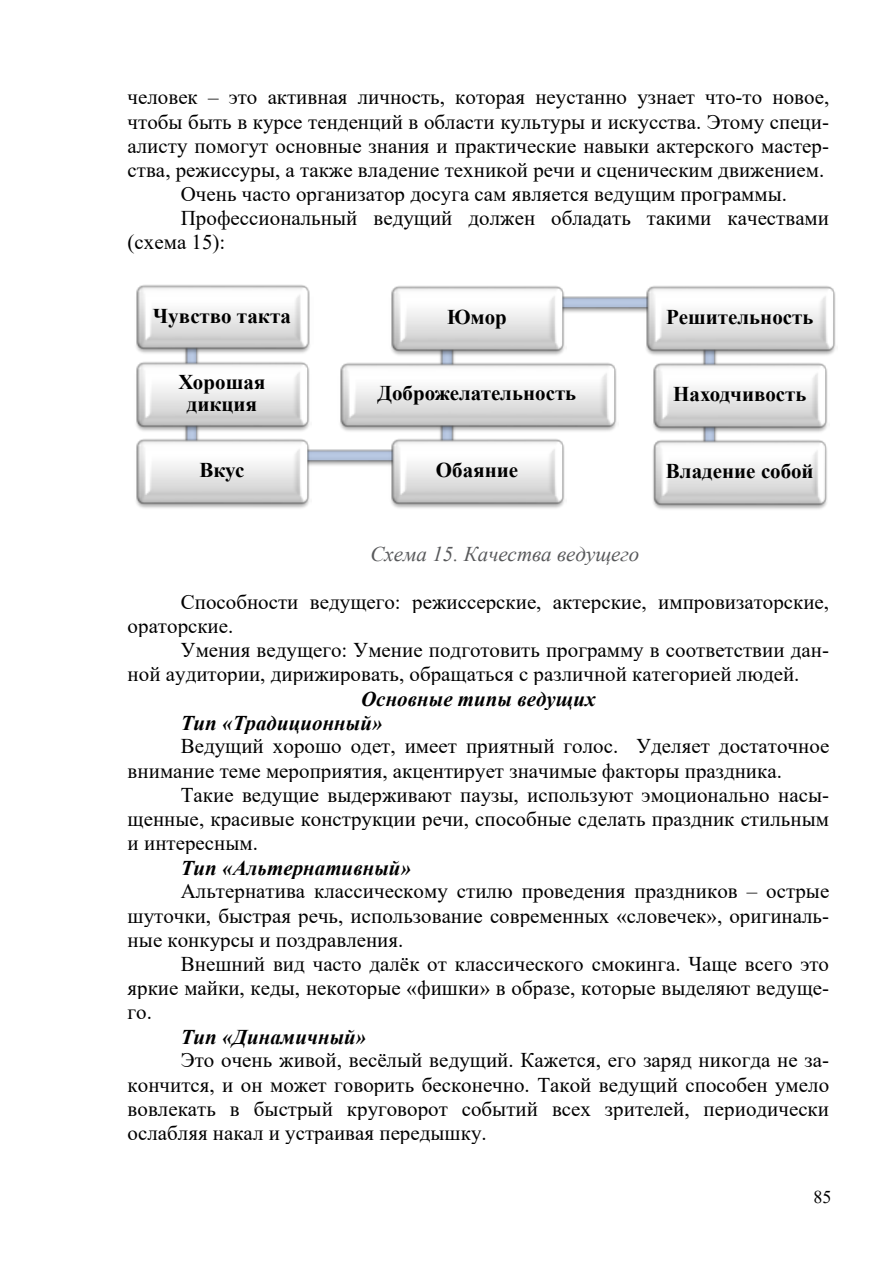
<style>
.page{position:relative;width:893px;height:1263px;background:#fff}
.page>*{position:absolute;margin:0;border:0;box-sizing:border-box;transform-origin:0 0}
.t1{font:21px/24.2px "Times New Roman";color:#000;text-align:justify}
.t2{font:700 21px/21.8px "Times New Roman";color:#000;text-align:center}
.t3{font:italic 700 21px/24.2px "Times New Roman";color:#000}
.t4{font:italic 21px "Times New Roman";color:#58595b}
.t5{font:18px "Times New Roman";color:#000}
</style>
<div class="page">
<img style="left:184px;top:355px;width:15px;height:5px">
<img style="left:136px;top:284px;width:174px;height:71px">
<img style="left:184px;top:435px;width:15px;height:3px">
<img style="left:136px;top:360px;width:174px;height:75px">
<img style="left:136px;top:438px;width:176px;height:70px">
<img style="left:439px;top:432px;width:16px;height:6px">
<img style="left:387px;top:438px;width:178px;height:70px">
<img style="left:439px;top:356px;width:16px;height:6px">
<img style="left:340px;top:362px;width:277px;height:70px">
<img style="left:391px;top:286px;width:176px;height:70px">
<img style="left:702px;top:356px;width:15px;height:6px">
<img style="left:642px;top:286px;width:194px;height:70px">
<img style="left:702px;top:433px;width:15px;height:6px">
<img style="left:653px;top:362px;width:175px;height:71px">
<img style="left:653px;top:439px;width:174px;height:70px">
<p class="t1" style="left:128px;top:85px;width:703px">человек – это активная личность, которая неустанно узнает что-то новое,</p>
<p class="t1" style="left:128px;top:109px;width:703px">чтобы быть в курсе тенденций в области культуры и искусства. Этому специ-</p>
<p class="t1" style="left:128px;top:133px;width:703px">алисту помогут основные знания и практические навыки актерского мастер-</p>
<p class="t1" style="left:128px;top:157px;width:698px">ства, режиссуры, а также владение техникой речи и сценическим движением.</p>
<p class="t1" style="left:181px;top:181px;width:608px">Очень часто организатор досуга сам является ведущим программы.</p>
<p class="t1" style="left:181px;top:205px;width:650px">Профессиональный ведущий должен обладать такими качествами</p>
<p class="t1" style="left:128px;top:230px;width:99px">(схема 15):</p>
<p class="t2" style="left:153px;top:304px;width:140px">Чувство такта</p>
<p class="t2" style="left:178px;top:370px;width:88px">Хорошая дикция</p>
<p class="t2" style="left:447px;top:305px;width:61px">Юмор</p>
<p class="t2" style="left:666px;top:305px;width:149px">Решительность</p>
<p class="t2" style="left:378px;top:382px;width:200px">Доброжелательность</p>
<p class="t2" style="left:673px;top:382px;width:135px">Находчивость</p>
<p class="t2" style="left:199px;top:458px;width:46px">Вкус</p>
<p class="t2" style="left:436px;top:458px;width:84px">Обаяние</p>
<p class="t2" style="left:666px;top:460px;width:149px">Владение собой</p>
<p class="t4" style="left:371px;top:539px;width:270px">Схема 15. Качества ведущего</p>
<p class="t1" style="left:128px;top:589px;width:703px;text-indent:53px">Способности ведущего: режиссерские, актерские, импровизаторские, ораторские.</p>
<p class="t1" style="left:128px;top:637px;width:703px;text-indent:53px">Умения ведущего: Умение подготовить программу в соответствии дан&shy;ной аудитории, дирижировать, обращаться с различной категорией людей.</p>
<p class="t3" style="left:181px;top:686px;width:416px;text-indent:180px">Основные типы ведущих<br>Тип «Традиционный»</p>
<p class="t1" style="left:128px;top:734px;width:703px;text-indent:53px">Ведущий хорошо одет, имеет приятный голос. Уделяет достаточное внимание теме мероприятия, акцентирует значимые факторы праздника.</p>
<p class="t1" style="left:128px;top:782px;width:703px;text-indent:53px">Такие ведущие выдерживают паузы, используют эмоционально насы&shy;щенные, красивые конструкции речи, способные сделать праздник стильным и интересным.</p>
<p class="t3" style="left:181px;top:855px;width:232px">Тип «Альтернативный»</p>
<p class="t1" style="left:128px;top:879px;width:703px;text-indent:53px">Альтернатива классическому стилю проведения праздников – острые шуточки, быстрая речь, использование современных «словечек», оригиналь&shy;ные конкурсы и поздравления.</p>
<p class="t1" style="left:128px;top:951px;width:703px;text-indent:53px">Внешний вид часто далёк от классического смокинга. Чаще всего это яркие майки, кеды, некоторые «фишки» в образе, которые выделяют ведуще&shy;го.</p>
<p class="t3" style="left:181px;top:1024px;width:187px">Тип «Динамичный»</p>
<p class="t1" style="left:128px;top:1048px;width:703px;text-indent:53px">Это очень живой, весёлый ведущий. Кажется, его заряд никогда не за&shy;кончится, и он может говорить бесконечно. Такой ведущий способен умело вовлекать в быстрый круговорот событий всех зрителей, периодически ослабляя накал и устраивая передышку.</p>
<p class="t5" style="left:813px;top:1184px;width:19px">85</p>
</div>
